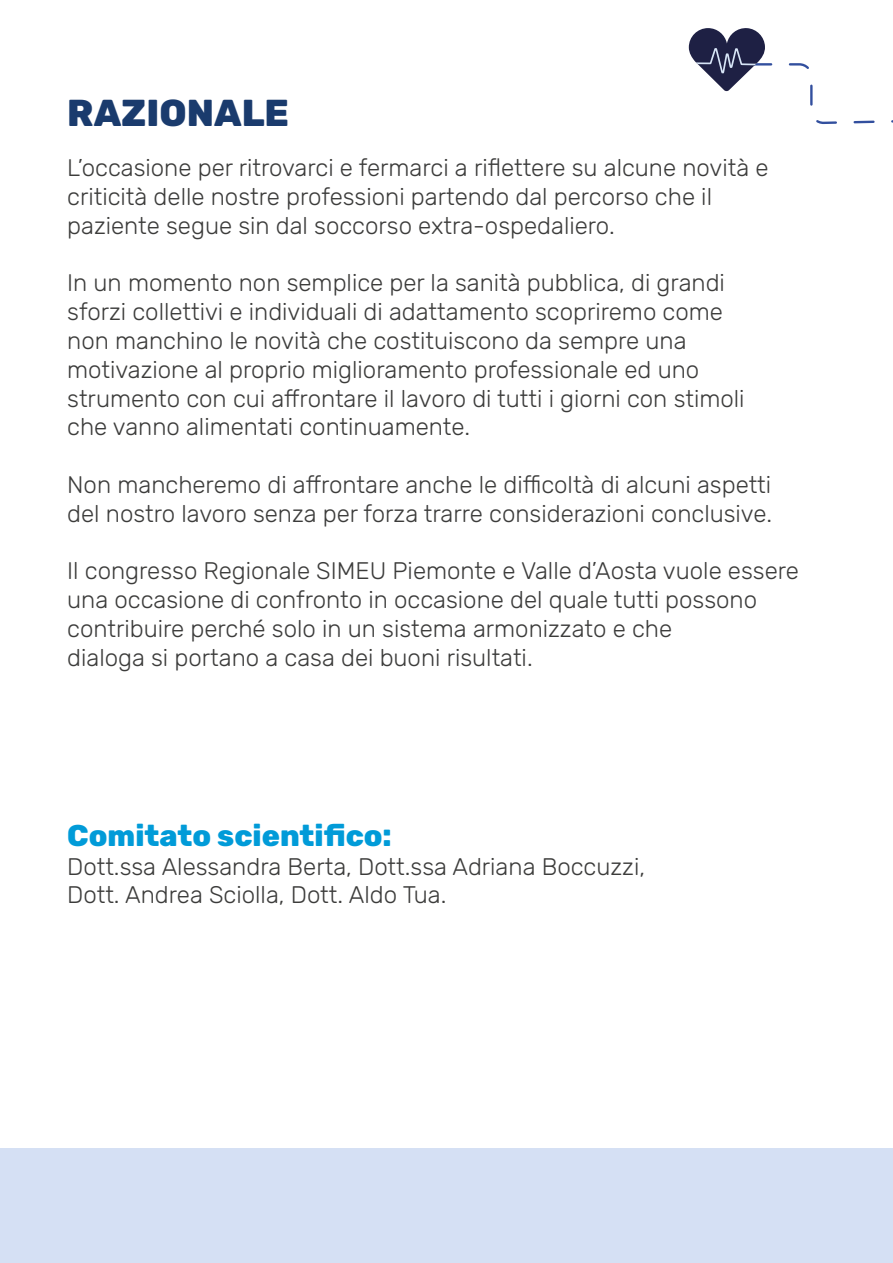
<style>
.page{position:relative;width:893px;height:1263px;background:#fff}
.page>*{position:absolute;margin:0;border:0;box-sizing:border-box;transform-origin:0 0}
.t1{font:300 37.5px "Rubik";color:#1a3b6d}
.t2{font:300 30px "Rubik";color:#019bd8}
.t3{font:300 24px/28.8px "Rubik";color:#3c3c3b}
</style>
<div class="page">
<div style="left:0;top:1149px;width:893px;height:114px;background:#d5e0f4"></div>
<svg style="left:689px;top:28px;width:204px;height:95px"></svg>
<h1 class="t1" style="left:67px;top:86px;width:223px">RAZIONALE</h1>
<p class="t3" style="left:67px;top:154px;width:703px">L’occasione per ritrovarci e fermarci a riflettere su alcune novità e criticità delle nostre professioni partendo dal percorso che il paziente segue sin dal soccorso extra-ospedaliero.</p>
<p class="t3" style="left:67px;top:270px;width:679px">In un momento non semplice per la sanità pubblica, di grandi sforzi collettivi e individuali di adattamento scopriremo come non manchino le novità che costituiscono da sempre una motivazione al proprio miglioramento professionale ed uno strumento con cui affrontare il lavoro di tutti i giorni con stimoli che vanno alimentati continuamente.</p>
<p class="t3" style="left:67px;top:471px;width:706px">Non mancheremo di affrontare anche le difficoltà di alcuni aspetti del nostro lavoro senza per forza trarre considerazioni conclusive.</p>
<p class="t3" style="left:67px;top:558px;width:733px">Il congresso Regionale SIMEU Piemonte e Valle d’Aosta vuole essere una occasione di confronto in occasione del quale tutti possono contribuire perché solo in un sistema armonizzato e che<br>dialoga si portano a casa dei buoni risultati.</p>
<p class="t2" style="left:67px;top:814px;width:326px">Comitato scientifico:</p>
<p class="t3" style="left:67px;top:853px;width:579px">Dott.ssa Alessandra Berta, Dott.ssa Adriana Boccuzzi,<br>Dott. Andrea Sciolla, Dott. Aldo Tua.</p>
</div>
